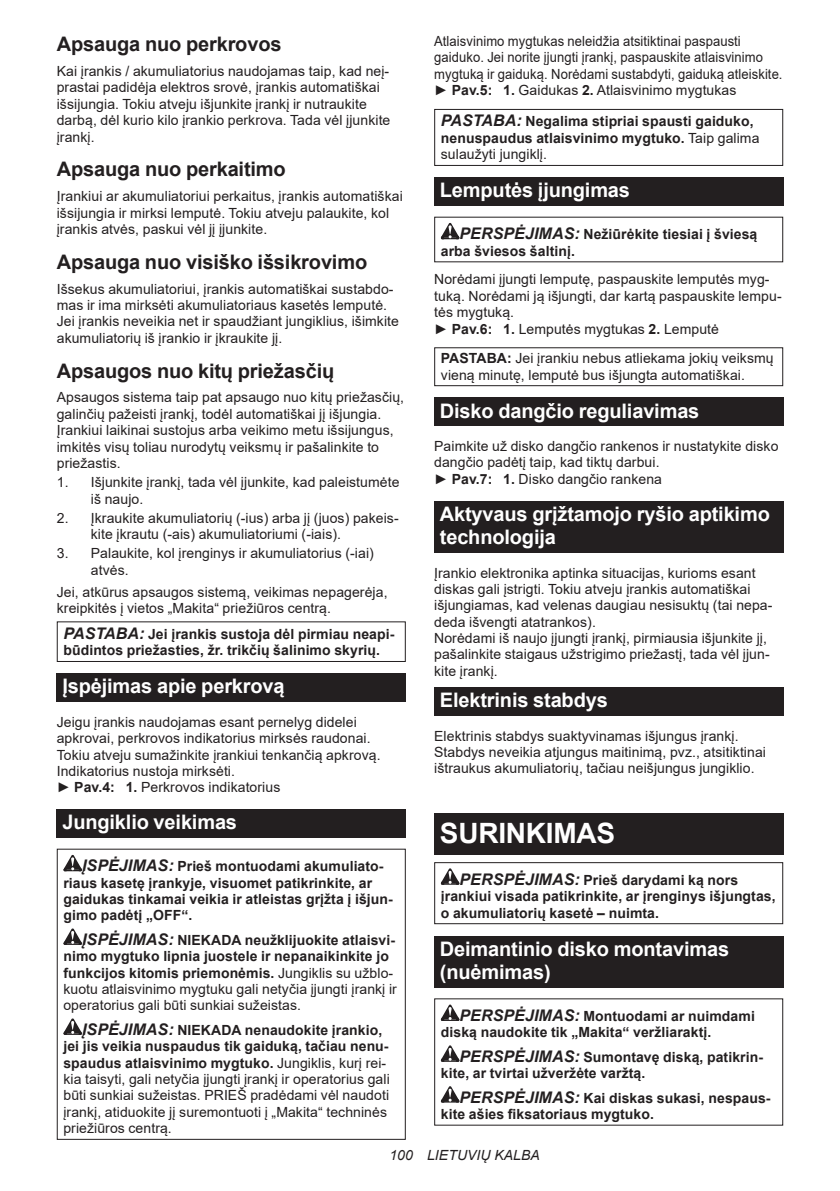
<style>
.page{position:relative;width:840px;height:1191px;background:#fff}
.page>*{position:absolute;margin:0;border:0;box-sizing:border-box;transform-origin:0 0}
.t1{font:700 28px "Arial";letter-spacing:-.01em;color:#fff}
.t2{font:700 20px/23.4px "Arial";letter-spacing:-.01em;color:#fff}
.t3{font:700 20px "Arial";letter-spacing:-.01em;color:#231f20}
.t4{font:14px/16.4px "Arial";letter-spacing:.005em;color:#231f20}
.t5{font:700 14px/16.4px "Arial";letter-spacing:.005em;color:#231f20}
.t6{font:14px/16.4px "Arial";letter-spacing:.005em;color:#231f20;scale:.93 1}
.t7{font:italic 14px "Arial";letter-spacing:.005em;color:#231f20}
.s1{font-style:italic;font-size:16px}
.s2{font-weight:700}
.s3{font-weight:700;font-style:italic;font-size:16px}
.s4{font-weight:400}
</style>
<div class="page">
<div style="left:57px;top:621px;width:348px;height:41px;border:1px solid #231f20"></div>
<div style="left:57px;top:673px;width:348px;height:29px;background:#231f20"></div>
<div style="left:57px;top:809px;width:348px;height:28px;background:#231f20"></div>
<svg style="left:63px;top:855px;width:19px;height:16px"></svg>
<svg style="left:63px;top:928px;width:19px;height:17px"></svg>
<svg style="left:63px;top:1018px;width:19px;height:16px"></svg>
<div style="left:434px;top:109px;width:348px;height:57px;border:1px solid #231f20"></div>
<div style="left:434px;top:177px;width:348px;height:29px;background:#231f20"></div>
<svg style="left:440px;top:223px;width:19px;height:16px"></svg>
<div style="left:434px;top:347px;width:348px;height:39px;border:1px solid #231f20"></div>
<div style="left:434px;top:397px;width:348px;height:29px;background:#231f20"></div>
<div style="left:434px;top:501px;width:348px;height:51px;background:#231f20"></div>
<div style="left:434px;top:687px;width:348px;height:28px;background:#231f20"></div>
<div style="left:434px;top:813px;width:348px;height:41px;background:#231f20"></div>
<svg style="left:440px;top:868px;width:19px;height:16px"></svg>
<div style="left:434px;top:862px;width:348px;height:62px;border:1px solid #231f20"></div>
<div style="left:434px;top:935px;width:348px;height:52px;background:#231f20"></div>
<svg style="left:440px;top:1004px;width:19px;height:17px"></svg>
<svg style="left:440px;top:1045px;width:19px;height:16px"></svg>
<svg style="left:440px;top:1086px;width:19px;height:16px"></svg>
<h2 class="t3" style="left:57px;top:30px;width:226px">Apsauga nuo perkrovos</h2>
<p class="t4" style="left:57px;top:63px;width:335px">Kai įrankis / akumuliatorius naudojamas taip, kad neį&shy;prastai padidėja elektros srovė, įrankis automatiškai išsijungia. Tokiu atveju išjunkite įrankį ir nutraukite darbą, dėl kurio kilo įrankio perkrova. Tada vėl įjunkite įrankį.</p>
<h2 class="t3" style="left:57px;top:155px;width:230px">Apsauga nuo perkaitimo</h2>
<p class="t4" style="left:57px;top:188px;width:347px">Įrankiui ar akumuliatoriui perkaitus, įrankis automatiškai išsijungia ir mirksi lemputė. Tokiu atveju palaukite, kol įrankis atvės, paskui vėl jį įjunkite.</p>
<h2 class="t3" style="left:57px;top:248px;width:312px">Apsauga nuo visiško išsikrovimo</h2>
<p class="t4" style="left:57px;top:280px;width:343px">Išsekus akumuliatoriui, įrankis automatiškai sustabdo&shy;mas ir ima mirksėti akumuliatoriaus kasetės lemputė.<br>Jei įrankis neveikia net ir spaudžiant jungiklius, išimkite akumuliatorių iš įrankio ir įkraukite jį.</p>
<h2 class="t3" style="left:57px;top:356px;width:279px">Apsaugos nuo kitų priežasčių</h2>
<p class="t4" style="left:57px;top:389px;width:348px">Apsaugos sistema taip pat apsaugo nuo kitų priežasčių, galinčių pažeisti įrankį, todėl automatiškai jį išjungia.<br>Įrankiui laikinai sustojus arba veikimo metu išsijungus, imkitės visų toliau nurodytų veiksmų ir pašalinkite to priežastis.</p>
<p class="t4" style="left:91px;top:474px;width:310px;text-indent:-34px">1. Išjunkite įrankį, tada vėl įjunkite, kad paleistumėte iš naujo.</p>
<p class="t4" style="left:91px;top:509px;width:309px;text-indent:-34px">2. Įkraukite akumuliatorių (-ius) arba jį (juos) pakeis&shy;kite įkrautu (-ais) akumuliatoriumi (-iais).</p>
<p class="t4" style="left:91px;top:545px;width:284px;text-indent:-34px">3. Palaukite, kol įrenginys ir akumuliatorius (-iai) atvės.</p>
<p class="t4" style="left:57px;top:583px;width:332px">Jei, atkūrus apsaugos sistemą, veikimas nepagerėja, kreipkitės į vietos „Makita“ priežiūros centrą.</p>
<p class="t5" style="left:63px;top:626px;width:332px"><span class="s1">PASTABA:</span> Jei įrankis sustoja dėl pirmiau neapi&shy;būdintos priežasties, žr. trikčių šalinimo skyrių.</p>
<h2 class="t2" style="left:62px;top:675px;width:224px">Įspėjimas apie perkrovą</h2>
<p class="t4" style="left:57px;top:713px;width:325px">Jeigu įrankis naudojamas esant pernelyg didelei apkrovai, perkrovos indikatorius mirksės raudonai.<br>Tokiu atveju sumažinkite įrankiui tenkančią apkrovą.<br>Indikatorius nustoja mirksėti.<br>► <span class="s2">Pav.4: 1.</span> Perkrovos indikatorius</p>
<h2 class="t2" style="left:62px;top:810px;width:176px">Jungiklio veikimas</h2>
<p class="t5" style="left:63px;top:858px;width:330px;text-indent:19px"><span class="s1">ĮSPĖJIMAS:</span> Prieš montuodami akumuliato&shy;riaus kasetę įrankyje, visuomet patikrinkite, ar gaidukas tinkamai veikia ir atleistas grįžta į išjun&shy;gimo padėtį „OFF“.</p>
<p class="t4" style="left:63px;top:931px;width:335px;text-indent:19px"><span class="s3">ĮSPĖJIMAS:</span> <span class="s2">NIEKADA neužklijuokite atlaisvi&shy;nimo mygtuko lipnia juostele ir nepanaikinkite jo funkcijos kitomis priemonėmis.</span> Jungiklis su užblo&shy;kuotu atlaisvinimo mygtuku gali netyčia įjungti įrankį ir operatorius gali būti sunkiai sužeistas.</p>
<p class="t4" style="left:63px;top:1021px;width:327px;text-indent:19px"><span class="s3">ĮSPĖJIMAS:</span> <span class="s2">NIEKADA nenaudokite įrankio, jei jis veikia nuspaudus tik gaiduką, tačiau nenu&shy;spaudus atlaisvinimo mygtuko.</span> Jungiklis, kurį rei&shy;kia taisyti, gali netyčia įjungti įrankį ir operatorius gali būti sunkiai sužeistas. PRIEŠ pradėdami vėl naudoti įrankį, atiduokite jį suremontuoti į „Makita“ techninės priežiūros centrą.</p>
<p class="t6" style="left:434px;top:33px;width:376px">Atlaisvinimo mygtukas neleidžia atsitiktinai paspausti gaiduko. Jei norite įjungti įrankį, paspauskite atlaisvinimo mygtuką ir gaiduką. Norėdami sustabdyti, gaiduką atleiskite. ► <span class="s2">Pav.5: 1.</span> Gaidukas <span class="s2">2.</span> Atlaisvinimo mygtukas</p>
<p class="t5" style="left:440px;top:113px;width:320px"><span class="s1">PASTABA:</span> Negalima stipriai spausti gaiduko, nenuspaudus atlaisvinimo mygtuko. <span class="s4">Taip galima sulaužyti jungiklį.</span></p>
<h2 class="t2" style="left:439px;top:179px;width:192px">Lemputės įjungimas</h2>
<p class="t5" style="left:440px;top:226px;width:318px;text-indent:19px"><span class="s1">PERSPĖJIMAS:</span> Nežiūrėkite tiesiai į šviesą arba šviesos šaltinį.</p>
<p class="t4" style="left:434px;top:271px;width:349px">Norėdami įjungti lemputę, paspauskite lemputės myg&shy;tuką. Norėdami ją išjungti, dar kartą paspauskite lempu&shy;tės mygtuką.<br>► <span class="s2">Pav.6: 1.</span> Lemputės mygtukas <span class="s2">2.</span> Lemputė</p>
<p class="t4" style="left:440px;top:350px;width:334px"><span class="s2">PASTABA:</span> Jei įrankiu nebus atliekama jokių veiksmų vieną minutę, lemputė bus išjungta automatiškai.</p>
<h2 class="t2" style="left:439px;top:399px;width:261px">Disko dangčio reguliavimas</h2>
<p class="t4" style="left:434px;top:438px;width:345px">Paimkite už disko dangčio rankenos ir nustatykite disko dangčio padėtį taip, kad tiktų darbui.<br>► <span class="s2">Pav.7: 1.</span> Disko dangčio rankena</p>
<h2 class="t2" style="left:439px;top:502px;width:331px">Aktyvaus grįžtamojo ryšio aptikimo technologija</h2>
<p class="t4" style="left:434px;top:564px;width:339px">Įrankio elektronika aptinka situacijas, kurioms esant diskas gali įstrigti. Tokiu atveju įrankis automatiškai išjungiamas, kad velenas daugiau nesisuktų (tai nepa&shy;deda išvengti atatrankos).<br>Norėdami iš naujo įjungti įrankį, pirmiausia išjunkite jį, pašalinkite staigaus užstrigimo priežastį, tada vėl įjun&shy;kite įrankį.</p>
<h2 class="t2" style="left:439px;top:688px;width:169px">Elektrinis stabdys</h2>
<p class="t4" style="left:434px;top:727px;width:333px">Elektrinis stabdys suaktyvinamas išjungus įrankį.<br>Stabdys neveikia atjungus maitinimą, pvz., atsitiktinai ištraukus akumuliatorių, tačiau neišjungus jungiklio.</p>
<h1 class="t1" style="left:439px;top:813px;width:177px">SURINKIMAS</h1>
<p class="t5" style="left:440px;top:871px;width:336px;text-indent:19px"><span class="s1">PERSPĖJIMAS:</span> Prieš darydami ką nors įrankiui visada patikrinkite, ar įrenginys išjungtas, o akumuliatorių kasetė – nuimta.</p>
<h2 class="t2" style="left:439px;top:937px;width:290px">Deimantinio disko montavimas (nuėmimas)</h2>
<p class="t5" style="left:440px;top:1008px;width:315px;text-indent:19px"><span class="s1">PERSPĖJIMAS:</span> Montuodami ar nuimdami diską naudokite tik „Makita“ veržliaraktį.</p>
<p class="t5" style="left:440px;top:1048px;width:323px;text-indent:19px"><span class="s1">PERSPĖJIMAS:</span> Sumontavę diską, patikrin&shy;kite, ar tvirtai užveržėte varžtą.</p>
<p class="t5" style="left:440px;top:1089px;width:331px;text-indent:19px"><span class="s1">PERSPĖJIMAS:</span> Kai diskas sukasi, nespaus&shy;kite ašies fiksatoriaus mygtuko.</p>
<p class="t7" style="left:389px;top:1146px;width:152px">100 LIETUVIŲ KALBA</p>
</div>
